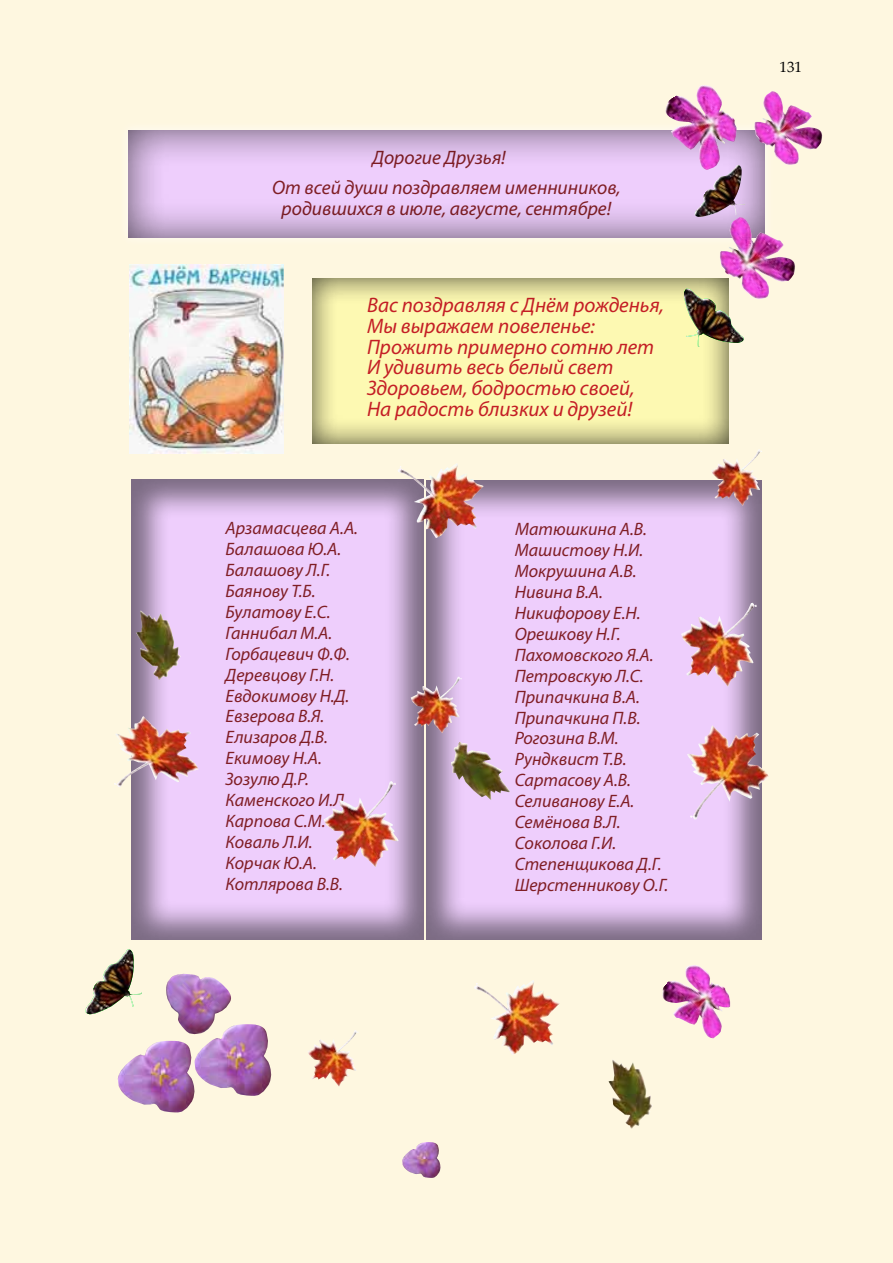
<style>
.page{position:relative;width:893px;height:1263px;background:#fef7e0}
.page>*{position:absolute;margin:0;border:0;box-sizing:border-box;transform-origin:0 0}
.t1{font:italic 21px/20.9px "Myriad Pro";color:#c41e25}
.t2{font:italic 19.5px/29.4px "Myriad Pro";color:#801e25}
.t3{font:italic 18px/20.9px "Myriad Pro";color:#801e25}
.t4{font:15px "Palatino Linotype";color:#000}
</style>
<div class="page">
<div style="left:130px;top:465px;width:633px;height:476px;background:#000;opacity:.48"></div>
<div style="left:127px;top:125px;width:638px;height:115px;background:#000;opacity:.64"></div>
<div style="left:311px;top:271px;width:418px;height:174px;background:#000;opacity:.75"></div>
<img style="left:136px;top:611px;width:45px;height:68px">
<img style="left:681px;top:603px;width:76px;height:83px">
<img style="left:130px;top:264px;width:154px;height:190px">
<img style="left:684px;top:289px;width:60px;height:58px">
<img style="left:694px;top:165px;width:51px;height:52px">
<img style="left:396px;top:463px;width:88px;height:75px">
<img style="left:114px;top:716px;width:85px;height:72px">
<img style="left:711px;top:449px;width:51px;height:57px">
<img style="left:684px;top:725px;width:85px;height:96px">
<img style="left:451px;top:741px;width:59px;height:59px">
<img style="left:720px;top:217px;width:75px;height:82px">
<img style="left:665px;top:85px;width:72px;height:85px">
<img style="left:754px;top:91px;width:69px;height:74px">
<img style="left:324px;top:781px;width:77px;height:86px">
<img style="left:402px;top:1142px;width:38px;height:36px">
<img style="left:166px;top:974px;width:65px;height:60px">
<img style="left:118px;top:1041px;width:77px;height:71px">
<img style="left:195px;top:1024px;width:76px;height:72px">
<img style="left:474px;top:980px;width:86px;height:75px">
<img style="left:308px;top:1030px;width:50px;height:56px">
<img style="left:411px;top:677px;width:51px;height:56px">
<img style="left:609px;top:1060px;width:44px;height:68px">
<img style="left:86px;top:949px;width:56px;height:65px">
<img style="left:662px;top:965px;width:68px;height:73px">
<p class="t2" style="left:272px;top:143px;width:350px;text-indent:100px">Дорогие Друзья!<br>От всей души поздравляем именниников,</p>
<p class="t2" style="left:282px;top:193px;width:331px">родившихся в июле, августе, сентябре!</p>
<p class="t1" style="left:367px;top:294px;width:298px">Вас поздравляя с Днём рожденья,<br>Мы выражаем повеленье:<br>Прожить примерно сотню лет<br>И удивить весь белый свет<br>Здоровьем, бодростью своей,<br>Hа радость близких и друзей!</p>
<p class="t3" style="left:226px;top:518px;width:134px">Арзамасцева А.А.<br>Балашова Ю.А.<br>Балашову Л.Г.<br>Баянову Т.Б.<br>Булатову Е.С.<br>Ганнибал М.А.<br>Горбацевич Ф.Ф.<br>Деревцову Г.Н.<br>Евдокимову Н.Д.<br>Евзерова В.Я.<br>Елизаров Д.В.<br>Екимову Н.А.<br>Зозулю Д.Р.<br>Каменского И.Л.<br>Карпова С.М.<br>Коваль Л.И.<br>Корчак Ю.А.<br>Котлярова В.В.</p>
<p class="t3" style="left:515px;top:519px;width:155px">Матюшкина А.В.<br>Машистову Н.И.<br>Мокрушина А.В.<br>Нивина В.А.<br>Никифорову Е.Н.<br>Орешкову Н.Г.<br>Пахомовского Я.А.<br>Петровскую Л.С.<br>Припачкина В.А.<br>Припачкина П.В.<br>Рогозина В.М.<br>Рундквист Т.В.<br>Сартасову А.В.<br>Селиванову Е.А.<br>Семёнова В.Л.<br>Соколова Г.И.<br>Степенщикова Д.Г.<br>Шерстенникову О.Г.</p>
<p class="t4" style="left:779px;top:56px;width:24px">131</p>
</div>
